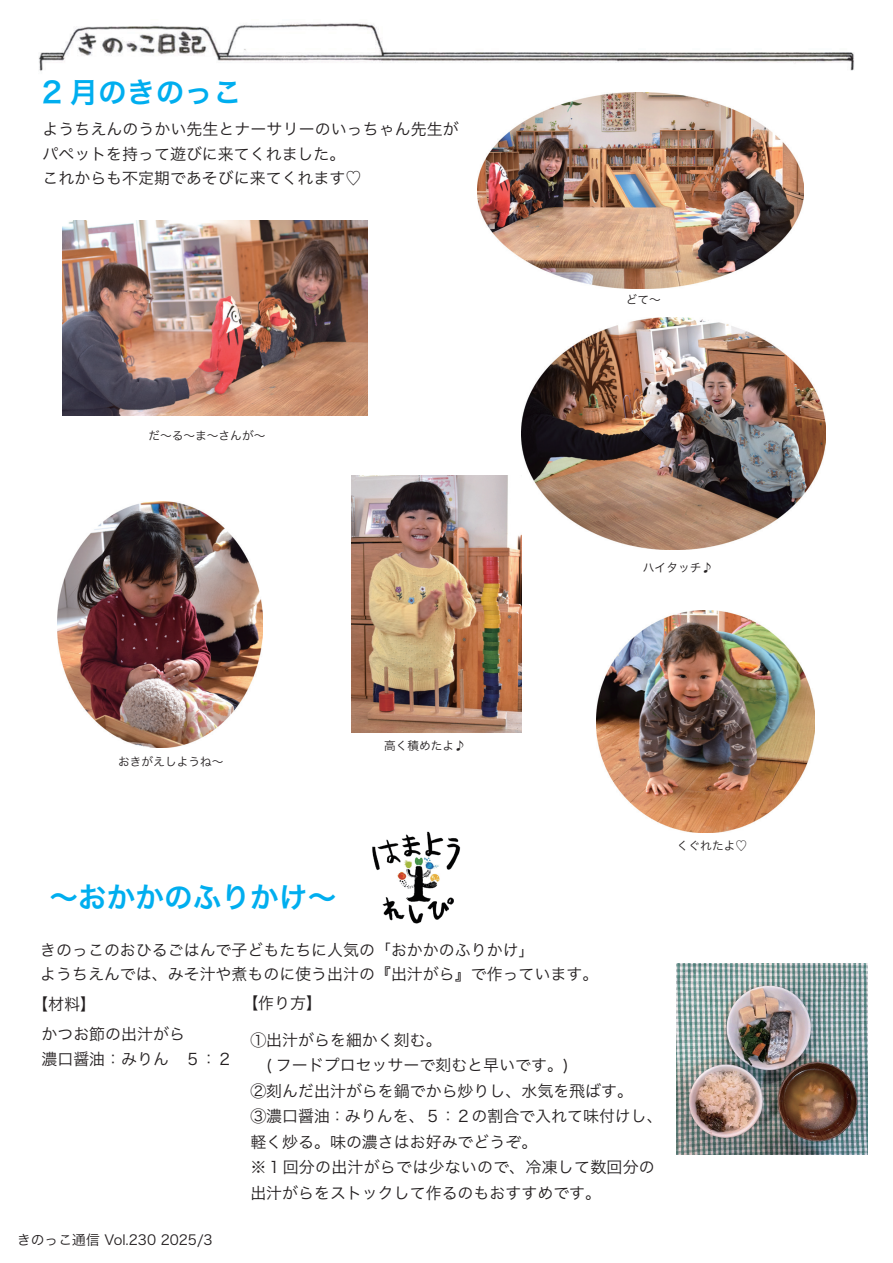
<style>
.page{position:relative;width:893px;height:1263px;background:#fff}
.page>*{position:absolute;margin:0;border:0;box-sizing:border-box;transform-origin:0 0}
.t1{font:28.65px "Hira Kaku Pro W6";color:#00aeef}
.t2{font:15.9px/25.5px "Hira Kaku Pro W3";color:#231f20}
.t3{font:13.8px "Hira Kaku Pro W3";color:#231f20}
.t4{font:11.7px "Hira Kaku Pro W3";color:#231f20}
</style>
<div class="page">
<img style="left:39px;top:23px;width:815px;height:48px">
<img style="left:62px;top:221px;width:305px;height:194px">
<img style="left:477px;top:92px;width:327px;height:196px">
<img style="left:521px;top:318px;width:305px;height:231px">
<img style="left:372px;top:831px;width:89px;height:93px">
<img style="left:677px;top:963px;width:190px;height:191px">
<img style="left:351px;top:475px;width:170px;height:258px">
<img style="left:596px;top:611px;width:218px;height:221px">
<img style="left:57px;top:502px;width:205px;height:246px">
<h1 class="t1" style="left:42px;top:66px;width:201px">2 月のきのっこ</h1>
<p class="t2" style="left:43px;top:116px;width:418px;line-height:24.5px">ようちえんのうかい先生とナーサリーのいっちゃん先生がパペットを持って遊びに来てくれました。<br>これからも不定期であそびに来てくれます♡</p>
<p class="t4" style="left:148px;top:425px;width:118px">だ〜る〜ま〜さんが〜</p>
<p class="t4" style="left:118px;top:751px;width:107px">おきがえしようね〜</p>
<p class="t4" style="left:384px;top:735px;width:83px">高く積めたよ♪</p>
<p class="t4" style="left:626px;top:289px;width:37px">どて〜</p>
<p class="t4" style="left:643px;top:558px;width:72px">ハイタッチ♪</p>
<p class="t4" style="left:677px;top:835px;width:72px">くぐれたよ♡</p>
<h1 class="t1" style="left:21px;top:872px;width:317px">　〜おかかのふりかけ〜</h1>
<p class="t2" style="left:40px;top:936px;width:560px;line-height:24.5px">きのっこのおひるごはんで子どもたちに人気の「おかかのふりかけ」　<br>ようちえんでは、みそ汁や煮ものに使う出汁の『出汁がら』で作っています。</p>
<p class="t2" style="left:41px;top:988px;width:145px;line-height:30px;text-indent:-9px">【材料】<br>かつお節の出汁がら</p>
<p class="t2" style="left:41px;top:1045px;width:193px">濃口醤油：みりん　５：２</p>
<p class="t2" style="left:242px;top:989px;width:81px">【作り方】</p>
<p class="t2" style="left:250px;top:1026px;width:414px">①出汁がらを細かく刻む。<br>　( フードプロセッサーで刻むと早いです。)<br>②刻んだ出汁がらを鍋でから炒りし、水気を飛ばす。<br>③濃口醤油：みりんを、５：２の割合で入れて味付けし、軽く炒る。味の濃さはお好みでどうぞ。<br>※１回分の出汁がらでは少ないので、冷凍して数回分の出汁がらをストックして作るのもおすすめです。</p>
<p class="t3" style="left:17px;top:1228px;width:197px">きのっこ通信 Vol.230 2025/3</p>
</div>
